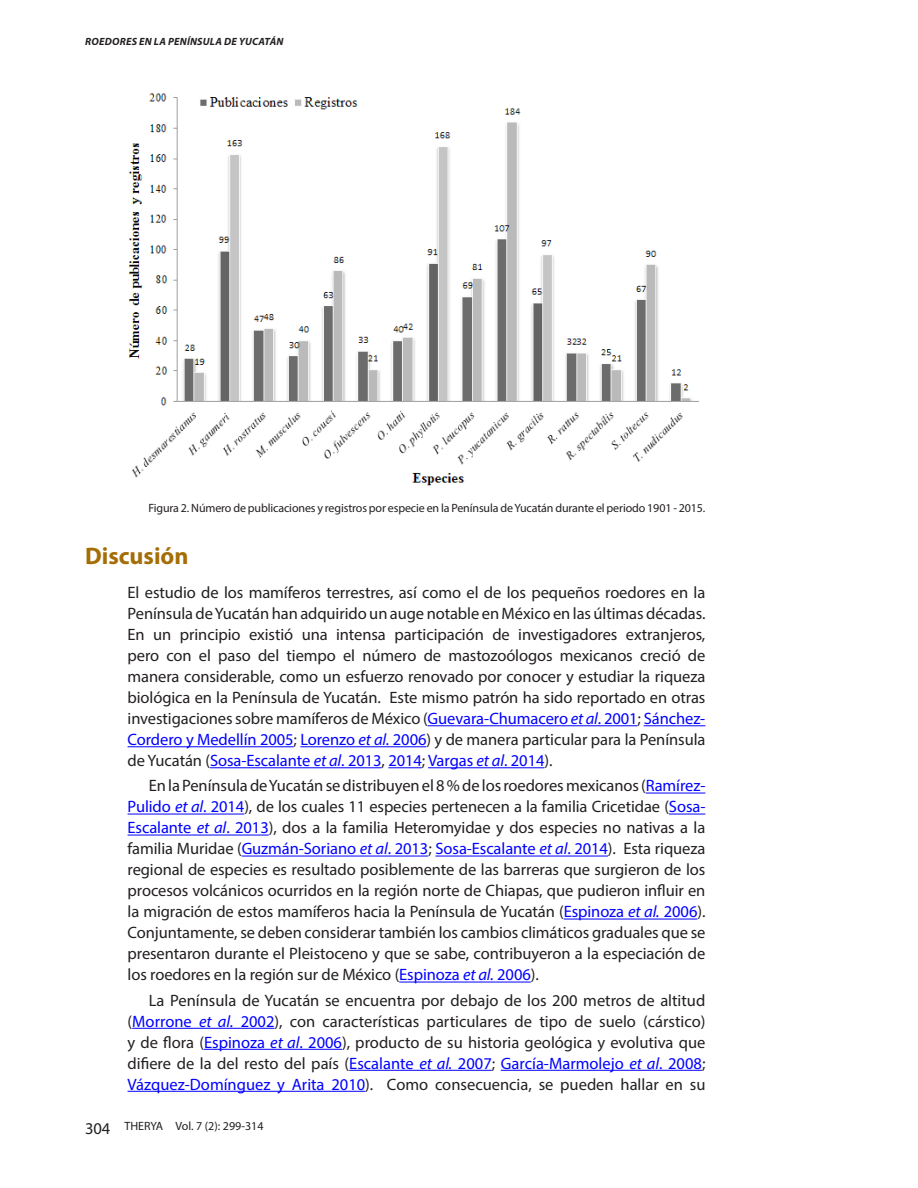
<style>
.page{position:relative;width:918px;height:1188px;background:#fff}
.page>*{position:absolute;margin:0;border:0;box-sizing:border-box;transform-origin:0 0}
.t1{font:700 24px "Myriad Pro";color:#a46d05}
.t2{font:16.5px/21px "Myriad Pro";letter-spacing:-.005em;color:#231f20;text-align:justify}
.t3{font:16.5px/21px "Myriad Pro";letter-spacing:-.005em;color:#221f1f}
.t4{font:12px "Myriad Pro";letter-spacing:-.01em;color:#231f20}
.t5{font:italic 700 10.5px "Myriad Pro";letter-spacing:.02em;color:#231f20}
.s1{color:#221f1f}
.s2{color:#00f}
.s3{font-style:italic;color:#00f}
.s4{font-size:16.5px}
</style>
<div class="page">
<img style="left:128px;top:93px;width:571px;height:393px">
<hr style="left:428px;top:725px;width:210px;height:1px;background:#00f">
<hr style="left:644px;top:725px;width:61px;height:1px;background:#00f">
<hr style="left:128px;top:746px;width:166px;height:1px;background:#00f">
<hr style="left:300px;top:746px;width:126px;height:1px;background:#00f">
<hr style="left:210px;top:767px;width:172px;height:1px;background:#00f">
<hr style="left:388px;top:767px;width:34px;height:1px;background:#00f">
<hr style="left:428px;top:767px;width:116px;height:1px;background:#00f">
<hr style="left:646px;top:793px;width:59px;height:1px;background:#00f">
<hr style="left:128px;top:814px;width:116px;height:1px;background:#00f">
<hr style="left:669px;top:814px;width:36px;height:1px;background:#00f">
<hr style="left:128px;top:835px;width:141px;height:1px;background:#00f">
<hr style="left:242px;top:856px;width:186px;height:1px;background:#00f">
<hr style="left:435px;top:856px;width:173px;height:1px;background:#00f">
<hr style="left:564px;top:919px;width:133px;height:1px;background:#00f">
<hr style="left:399px;top:982px;width:132px;height:1px;background:#00f">
<hr style="left:132px;top:1028px;width:143px;height:1px;background:#00f">
<hr style="left:204px;top:1049px;width:138px;height:1px;background:#00f">
<hr style="left:349px;top:1070px;width:143px;height:1px;background:#00f">
<hr style="left:501px;top:1070px;width:201px;height:1px;background:#00f">
<hr style="left:128px;top:1091px;width:237px;height:1px;background:#00f">
<p class="t5" style="left:85px;top:35px;width:200px">ROEDORES EN LA PENÍNSULA DE YUCATÁN</p>
<p class="t4" style="left:148px;top:500px;width:559px">Figura 2. Número de publicaciones y registros por especie en la Península de Yucatán durante el periodo 1901 - 2015.</p>
<h1 class="t1" style="left:85px;top:541px;width:105px">Discusión</h1>
<p class="t3" style="left:128px;top:582px;width:579px">El estudio de los mamíferos terrestres, así como el de los pequeños roedores en la<br>Península de Yucatán han adquirido un auge notable en México en las últimas décadas.</p>
<p class="t2" style="left:128px;top:624px;width:579px">En un principio existió una intensa participación de investigadores extranjeros, pero con el paso del tiempo el número de mastozoólogos mexicanos creció de manera considerable, como un esfuerzo renovado por conocer y estudiar la riqueza biológica en la Península de Yucatán. Este mismo patrón ha sido <span class="s1">reportado en otras investigaciones sobre mamíferos de México (</span><span class="s2">Guevara-Chumacero</span> <span class="s3">et al</span><span class="s2">. 2001</span>; <span class="s2">Sánchez-Cordero y Medellín 2005</span>; <span class="s2">Lorenzo</span> <span class="s3">et al.</span> <span class="s2">2006</span><span class="s1">) y de manera particular para la Península de Yucatán (</span><span class="s2">Sosa-Escalante</span> <span class="s3">et al</span><span class="s2">. 2013</span>, <span class="s2">2014</span>; <span class="s2">Vargas</span> <span class="s3">et al</span><span class="s2">. 2014</span>).</p>
<p class="t2" style="left:128px;top:775px;width:579px;text-indent:21px">En la Península de Yucatán se distribuyen el 8 % de los roedores mexicanos (<span class="s2">Ramírez-Pulido</span> <span class="s3">et al</span><span class="s2">. 2014</span>), de los cuales 11 especies pertenecen a la familia Cricetidae (<span class="s2">Sosa-Escalante</span> <span class="s3">et al</span><span class="s2">. 2013</span>), dos a la familia Heteromyidae y dos especies no nativas a la familia Muridae (<span class="s2">Guzmán-Soriano</span> <span class="s3">et al</span><span class="s2">. 2013</span>; <span class="s2">Sosa-Escalante</span> <span class="s3">et al</span><span class="s2">. 2014</span>). Esta riqueza regional de especies es resultado posiblemente de las barreras que surgieron de los procesos volcánicos ocurridos en la región norte de Chiapas, que pudieron influir en la migración de estos mamíferos hacia la Península de Yucatán (<span class="s2">Espinoza</span> <span class="s3">et al.</span> <span class="s2">2006</span>).<br>Conjuntamente, se deben considerar también los cambios climáticos graduales que se presentaron durante el Pleistoceno y que se sabe, contribuyeron a la especiación de los roedores en la región sur de México (<span class="s2">Espinoza</span> <span class="s3">et al.</span> <span class="s2">2006</span>).</p>
<p class="t2" style="left:128px;top:989px;width:579px;text-indent:21px">La Península de Yucatán se encuentra por debajo de los 200 metros de altitud (<span class="s2">Morrone</span> <span class="s3">et al.</span> <span class="s2">2002</span>), con características particulares de tipo de suelo (cárstico) y de flora (<span class="s2">Espinoza</span> <span class="s3">et al</span><span class="s2">. 2006</span>), producto de su historia geológica y evolutiva que difiere de la del resto del país (<span class="s2">Escalante</span> <span class="s3">et al.</span> <span class="s2">2007</span>; <span class="s2">García-Marmolejo</span> <span class="s3">et al</span><span class="s2">. 2008</span>; <span class="s2">Vázquez-Domínguez y Arita 2010</span>). Como consecuencia, se pueden hallar en su</p>
<p class="t4" style="left:85px;top:1119px;width:180px"><span class="s4">304</span> THERYA Vol. 7 (2): 299-314</p>
</div>
